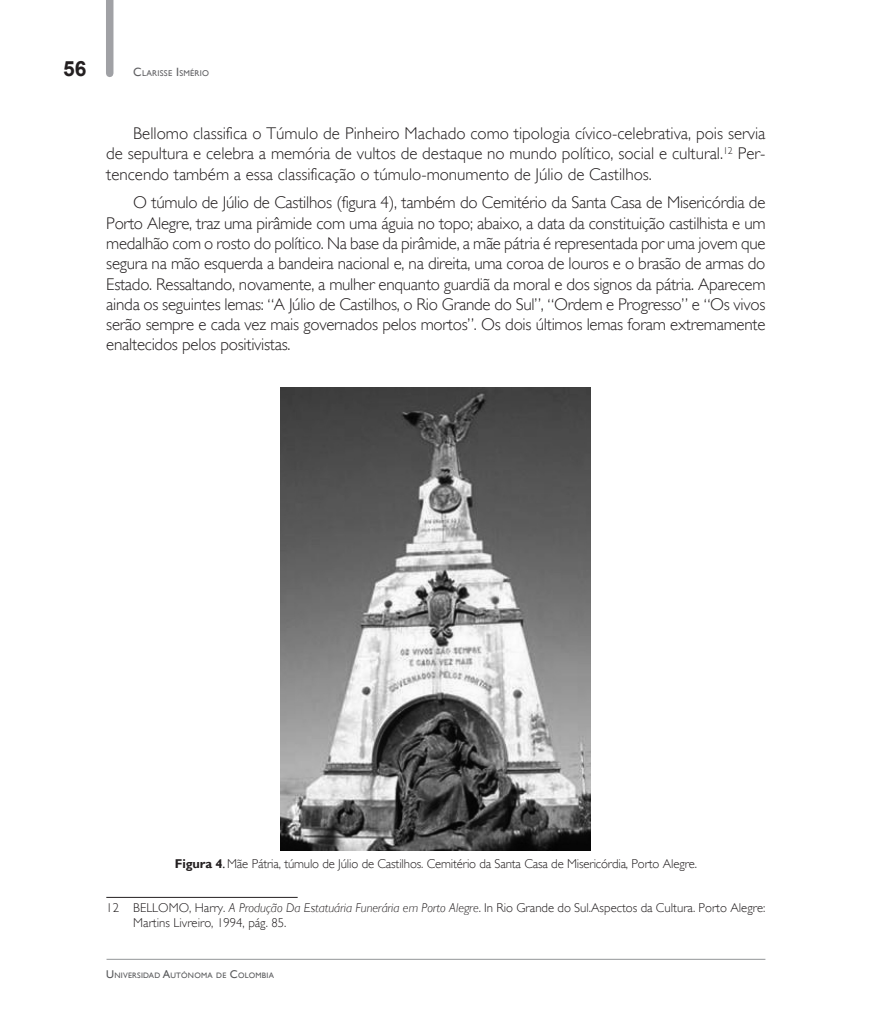
<style>
.page{position:relative;width:893px;height:1021px;background:#fff}
.page>*{position:absolute;margin:0;border:0;box-sizing:border-box;transform-origin:0 0}
.t1{font:700 21px "Arial";color:#231f20}
.TEXTO{font:300 16.95px/20.2px "Gill Sans";letter-spacing:-.005em;color:#231f20;text-align:justify}
.NOTAS{font:300 12.75px/15px "Gill Sans";color:#231f20}
.TEXTO_SIN{font:300 12.75px "Gill Sans";letter-spacing:-.01em;color:#231f20}
.t2{font:8.4px "Gill Sans";letter-spacing:.03em;color:#5f5f62}
.t3{font:7.8px "Gill Sans";letter-spacing:.03em;color:#57585a}
.s1{font-size:12px}
.s2{font-weight:700}
.s3{font-weight:400}
.s4{font-style:italic}
.s5{font-size:11.25px}
</style>
<div class="page">
<div style="left:106px;top:0;width:7px;height:73px;background:#a0a1a5"></div>
<hr style="left:107px;top:958px;width:658px;height:1px;background:#939598">
<hr style="left:106px;top:897px;width:192px;height:1px;background:#231f20">
<img style="left:281px;top:387px;width:310px;height:463px">
<p class="t1" style="left:63px;top:54px;width:25px">56</p>
<p class="t2" style="left:133px;top:69px;width:77px"><span class="s1">C</span>LARISSE <span class="s1">I</span> SMÉRIO</p>
<p class="TEXTO" style="left:106px;top:124px;width:661px;text-indent:27px">Bellomo classifica o Túmulo de Pinheiro Machado como tipologia cívico-celebrativa, pois servia de sepultura e celebra a memória de vultos de destaque no mundo político, social e cultural.<sup>12</sup> Per&shy;tencendo também a essa classificação o túmulo-monumento de Júlio de Castilhos.</p>
<p class="TEXTO" style="left:106px;top:193px;width:661px;text-indent:27px">O túmulo de Júlio de Castilhos (figura 4), também do Cemitério da Santa Casa de Misericórdia de Porto Alegre, traz uma pirâmide com uma águia no topo; abaixo, a data da constituição castilhista e um medalhão com o rosto do político. Na base da pirâmide, a mãe pátria é representada por uma jovem que segura na mão esquerda a bandeira nacional e, na direita, uma coroa de louros e o brasão de armas do Estado. Ressaltando, novamente, a mulher enquanto guardiã da moral e dos signos da pátria. Aparecem ainda os seguintes lemas: “A Júlio de Castilhos, o Rio Grande do Sul”, “Ordem e Progresso” e “Os vivos serão sempre e cada vez mais governados pelos mortos”. Os dois últimos lemas foram extremamente enaltecidos pelos positivistas.</p>
<p class="TEXTO_SIN" style="left:175px;top:856px;width:524px"><span class="s2">Figura 4</span><span class="s3">.</span> Mãe Pátria, túmulo de Júlio de Castilhos. Cemitério da Santa Casa de Misericórdia, Porto Alegre.</p>
<p class="NOTAS" style="left:133px;top:900px;width:634px;text-indent:-27px">12 BELLOMO, Harry. <span class="s4">A Produção Da Estatuária Funerária em Porto Alegre</span>. In Rio Grande do Sul.Aspectos da Cultura. Porto Alegre:<br>Martins Livreiro, 1994, pág. 85.</p>
<p class="t3" style="left:106px;top:970px;width:169px"><span class="s5">U</span>NIVERSIDAD <span class="s5">A</span>UTÓNOMA DE <span class="s5">C</span>OLOMBIA</p>
</div>
